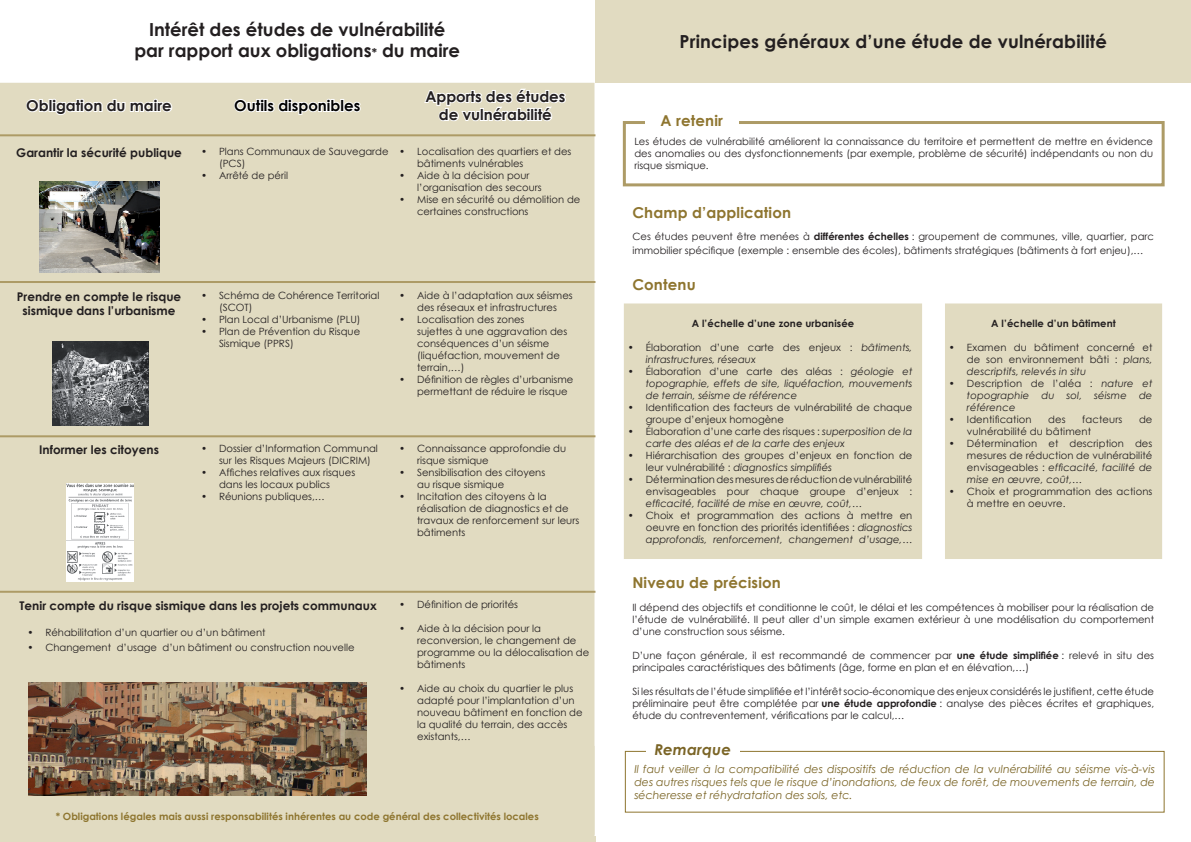
<style>
.page{position:relative;width:1191px;height:842px;background:#fff}
.page>*{position:absolute;margin:0;border:0;box-sizing:border-box;transform-origin:0 0}
.t1{font:700 18px/21.6px "Century Gothic";color:#231f20;text-align:center}
.t2{font:700 15px "Century Gothic";letter-spacing:.01em;color:#8e752f}
.t3{font:700 15px/18px "Century Gothic";color:#231f20;text-align:center}
.t4{font:700 15px "Century Gothic";color:#000}
.t5{font:italic 700 15px "Century Gothic";letter-spacing:.01em;color:#7a6425}
.t6{font:700 12px/14.4px "Century Gothic";color:#231f20;text-align:center}
.t7{font:italic 11px/13.2px "Century Gothic";color:#7a6425;text-align:justify}
.t8{font:10px/12px "Century Gothic";color:#231f20}
.t9{font:italic 10px/12px "Century Gothic";color:#231f20}
.t10{font:700 10px "Century Gothic";color:#8e752f}
.t11{font:700 10px "Century Gothic";letter-spacing:.01em;color:#231f20}
.s1{font-size:12px}
.s2{font-weight:700}
.s3{font-style:normal}
.s4{font-style:italic}
</style>
<div class="page">
<div style="left:0;top:83px;width:594px;height:754px;background:#e1dbc1"></div>
<svg style="left:25px;top:97px;width:149px;height:20px"></svg>
<svg style="left:232px;top:97px;width:130px;height:19px"></svg>
<svg style="left:423px;top:88px;width:144px;height:35px"></svg>
<div style="left:0;top:746px;width:594px;height:89px;background:#e1dbc1"></div>
<img style="left:39px;top:182px;width:121px;height:91px">
<div style="left:0;top:837px;width:595px;height:5px;background:#e1dbc1"></div>
<hr style="left:0;top:281px;width:595px;height:2px;background:#ad9b66">
<hr style="left:0;top:134px;width:595px;height:2px;background:#ad9b66">
<hr style="left:0;top:435px;width:595px;height:2px;background:#ad9b66">
<hr style="left:0;top:591px;width:595px;height:2px;background:#ad9b66">
<img style="left:52px;top:342px;width:96px;height:84px">
<img style="left:67px;top:483px;width:67px;height:99px">
<img style="left:29px;top:682px;width:337px;height:114px">
<div style="left:595px;top:0;width:596px;height:82px;background:#e1dbc1"></div>
<div style="left:623px;top:121px;width:541px;height:65px;border:3px solid #ad9b66"></div>
<div style="left:645px;top:106px;width:93px;height:29px;background:#fff"></div>
<div style="left:625px;top:751px;width:539px;height:62px;border:1px solid #8e752f"></div>
<div style="left:646px;top:735px;width:93px;height:29px;background:#fff"></div>
<div style="left:624px;top:303px;width:538px;height:256px;background:#e1dbc1"></div>
<h1 class="t1" style="left:134px;top:17px;width:327px">Intérêt des études de vulnérabilité par rapport aux obligations<span class="s1">*</span> du maire</h1>
<h2 class="t3" style="left:26px;top:96px;width:147px">Obligation du maire</h2>
<h2 class="t4" style="left:234px;top:94px;width:127px">Outils disponibles</h2>
<h2 class="t3" style="left:425px;top:87px;width:142px">Apports des études de vulnérabilité</h2>
<p class="t6" style="left:16px;top:145px;width:167px">Garantir la sécurité publique</p>
<p class="t8" style="left:219px;top:146px;width:171px">Plans Communaux de Sauvegarde (PCS)<br>Arrêté de péril</p>
<p class="t8" style="left:417px;top:146px;width:165px">Localisation des quartiers et des bâtiments vulnérables<br>Aide à la décision pour l’organisation des secours<br>Mise en sécurité ou démolition de certaines constructions</p>
<p class="t8" style="left:201px;top:146px;width:8px">•</p>
<p class="t8" style="left:201px;top:170px;width:8px">•</p>
<p class="t8" style="left:399px;top:146px;width:8px">•</p>
<p class="t8" style="left:399px;top:170px;width:8px">•</p>
<p class="t8" style="left:399px;top:194px;width:8px">•</p>
<p class="t6" style="left:17px;top:289px;width:166px">Prendre en compte le risque sismique dans l’urbanisme</p>
<p class="t8" style="left:219px;top:289px;width:162px">Schéma de Cohérence Territorial (SCOT)<br>Plan Local d’Urbanisme (PLU)<br>Plan de Prévention du Risque<br>Sismique (PPRS)</p>
<p class="t8" style="left:201px;top:289px;width:8px">•</p>
<p class="t8" style="left:201px;top:313px;width:8px">• •</p>
<p class="t6" style="left:39px;top:442px;width:121px">Informer les citoyens</p>
<p class="t8" style="left:219px;top:443px;width:160px">Dossier d’Information Communal sur les Risques Majeurs (DICRIM)<br>Affiches relatives aux risques dans les locaux publics<br>Réunions publiques,…</p>
<p class="t8" style="left:201px;top:443px;width:8px">•</p>
<p class="t8" style="left:201px;top:467px;width:8px">•</p>
<p class="t8" style="left:201px;top:491px;width:8px">•</p>
<p class="t8" style="left:399px;top:289px;width:8px">•</p>
<p class="t8" style="left:399px;top:313px;width:8px">•</p>
<p class="t8" style="left:399px;top:373px;width:8px">•</p>
<p class="t8" style="left:417px;top:289px;width:158px">Aide à l’adaptation aux séismes des réseaux et infrastructures<br>Localisation des zones<br>sujettes à une aggravation des conséquences d’un séisme (liquéfaction, mouvement de terrain,…)<br>Définition de règles d’urbanisme permettant de réduire le risque</p>
<p class="t8" style="left:399px;top:443px;width:8px">•</p>
<p class="t8" style="left:399px;top:467px;width:8px">•</p>
<p class="t8" style="left:399px;top:491px;width:8px">•</p>
<p class="t8" style="left:417px;top:443px;width:163px">Connaissance approfondie du risque sismique<br>Sensibilisation des citoyens<br>au risque sismique<br>Incitation des citoyens à la réalisation de diagnostics et de travaux de renforcement sur leurs bâtiments</p>
<p class="t6" style="left:20px;top:598px;width:359px">Tenir compte du risque sismique dans les projets communaux</p>
<p class="t8" style="left:45px;top:625px;width:311px;line-height:14.4px">Réhabilitation d’un quartier ou d’un bâtiment<br>Changement d’usage d’un bâtiment ou construction nouvelle</p>
<p class="t8" style="left:27px;top:625px;width:8px;line-height:14.4px">• •</p>
<p class="t8" style="left:399px;top:598px;width:8px">•</p>
<p class="t8" style="left:399px;top:622px;width:8px">•</p>
<p class="t8" style="left:399px;top:682px;width:8px">•</p>
<p class="t8" style="left:417px;top:598px;width:102px">Définition de priorités</p>
<p class="t8" style="left:417px;top:622px;width:174px">Aide à la décision pour la reconversion, le changement de programme ou la délocalisation de bâtiments</p>
<p class="t8" style="left:417px;top:682px;width:167px">Aide au choix du quartier le plus adapté pour l’implantation d’un nouveau bâtiment en fonction de la qualité du terrain, des accès existants,…</p>
<p class="t10" style="left:56px;top:809px;width:484px">* Obligations légales mais aussi responsabilités inhérentes au code général des collectivités locales</p>
<h1 class="t1" style="left:679px;top:30px;width:429px">Principes généraux d’une étude de vulnérabilité</h1>
<h2 class="t2" style="left:660px;top:110px;width:64px">A retenir</h2>
<p class="t8" style="left:634px;top:136px;width:520px;text-align:justify">Les études de vulnérabilité améliorent la connaissance du territoire et permettent de mettre en évidence des anomalies ou des dysfonctionnements (par exemple, problème de sécurité) indépendants ou non du risque sismique.</p>
<h2 class="t2" style="left:632px;top:201px;width:160px">Champ d’application</h2>
<p class="t8" style="left:632px;top:229px;width:523px;line-height:14.4px">Ces études peuvent être menées à <span class="s2">différentes échelles</span> : groupement de communes, ville, quartier, parc immobilier spécifique (exemple : ensemble des écoles), bâtiments stratégiques (bâtiments à fort enjeu),…</p>
<h2 class="t2" style="left:632px;top:273px;width:65px">Contenu</h2>
<p class="t11" style="left:691px;top:316px;width:164px">A l’échelle d’une zone urbanisée</p>
<p class="t9" style="left:646px;top:341px;width:268px"><span class="s3">Élaboration d’une carte des enjeux :</span> bâtiments, infrastructures, réseaux<br><span class="s3">Élaboration d’une carte des aléas :</span> géologie et topographie, effets de site, liquéfaction, mouvements de terrain, séisme de référence</p>
<p class="t8" style="left:646px;top:401px;width:268px">Identification des facteurs de vulnérabilité de chaque groupe d’enjeux homogène<br>Élaboration d’une carte des risques : <span class="s4">superposition de la carte des aléas et de la carte des enjeux</span></p>
<p class="t8" style="left:646px;top:449px;width:268px">Hiérarchisation des groupes d’enjeux en fonction de leur vulnérabilité : <span class="s4">diagnostics simplifiés<br></span>Détermination des mesures de réduction de vulnérabilité envisageables pour chaque groupe d’enjeux :</p>
<p class="t9" style="left:646px;top:497px;width:218px">efficacité, facilité de mise en œuvre, coût,…</p>
<p class="t8" style="left:646px;top:509px;width:268px;text-align:justify">Choix et programmation des actions à mettre en oeuvre en fonction des priorités identifiées : <span class="s4">diagnostics approfondis, renforcement, changement d’usage,…</span></p>
<p class="t8" style="left:628px;top:341px;width:8px">•</p>
<p class="t8" style="left:628px;top:365px;width:8px">•</p>
<p class="t8" style="left:628px;top:401px;width:8px">•</p>
<p class="t8" style="left:628px;top:425px;width:8px">•</p>
<p class="t8" style="left:628px;top:449px;width:8px">•</p>
<p class="t8" style="left:628px;top:473px;width:8px">•</p>
<p class="t8" style="left:628px;top:509px;width:8px">•</p>
<p class="t8" style="left:949px;top:341px;width:8px">•</p>
<p class="t8" style="left:949px;top:377px;width:8px">•</p>
<p class="t8" style="left:949px;top:413px;width:8px">•</p>
<p class="t8" style="left:949px;top:437px;width:8px">•</p>
<p class="t8" style="left:949px;top:485px;width:8px">•</p>
<p class="t11" style="left:991px;top:316px;width:126px">A l’échelle d’un bâtiment</p>
<p class="t9" style="left:967px;top:341px;width:187px"><span class="s3">Examen du bâtiment concerné et de son environnement bâti :</span> plans, descriptifs, relevés in situ<br><span class="s3">Description de l’aléa :</span> nature et topographie du sol, séisme de référence</p>
<p class="t8" style="left:967px;top:413px;width:66px">Identification</p>
<p class="t8" style="left:1048px;top:413px;width:19px">des</p>
<p class="t8" style="left:1082px;top:413px;width:41px">facteurs</p>
<p class="t8" style="left:1139px;top:413px;width:15px">de</p>
<p class="t8" style="left:967px;top:425px;width:187px">vulnérabilité du bâtiment<br>Détermination et description des mesures de réduction de vulnérabilité envisageables : <span class="s4">efficacité, facilité de mise en œuvre, coût,…</span></p>
<p class="t8" style="left:967px;top:485px;width:187px">Choix et programmation des actions à mettre en oeuvre.</p>
<h2 class="t2" style="left:632px;top:571px;width:150px">Niveau de précision</h2>
<p class="t8" style="left:632px;top:601px;width:523px;text-align:justify">Il dépend des objectifs et conditionne le coût, le délai et les compétences à mobiliser pour la réalisation de l’étude de vulnérabilité. Il peut aller d’un simple examen extérieur à une modélisation du comportement d’une construction sous séisme.</p>
<p class="t8" style="left:632px;top:649px;width:523px">D’une façon générale, il est recommandé de commencer par <span class="s2">une étude simplifiée</span> : relevé in situ des principales caractéristiques des bâtiments (âge, forme en plan et en élévation,…)</p>
<p class="t8" style="left:632px;top:685px;width:523px;text-align:justify">Si les résultats de l’étude simplifiée et l’intérêt socio-économique des enjeux considérés le justifient, cette étude préliminaire peut être complétée par <span class="s2">une étude approfondie</span> : analyse des pièces écrites et graphiques, étude du contreventement, vérifications par le calcul,…</p>
<h2 class="t5" style="left:654px;top:738px;width:78px">Remarque</h2>
<p class="t7" style="left:634px;top:762px;width:522px">Il faut veiller à la compatibilité des dispositifs de réduction de la vulnérabilité au séisme vis-à-vis des autres risques tels que le risque d’inondations, de feux de forêt, de mouvements de terrain, de sécheresse et réhydratation des sols, etc.</p>
</div>
